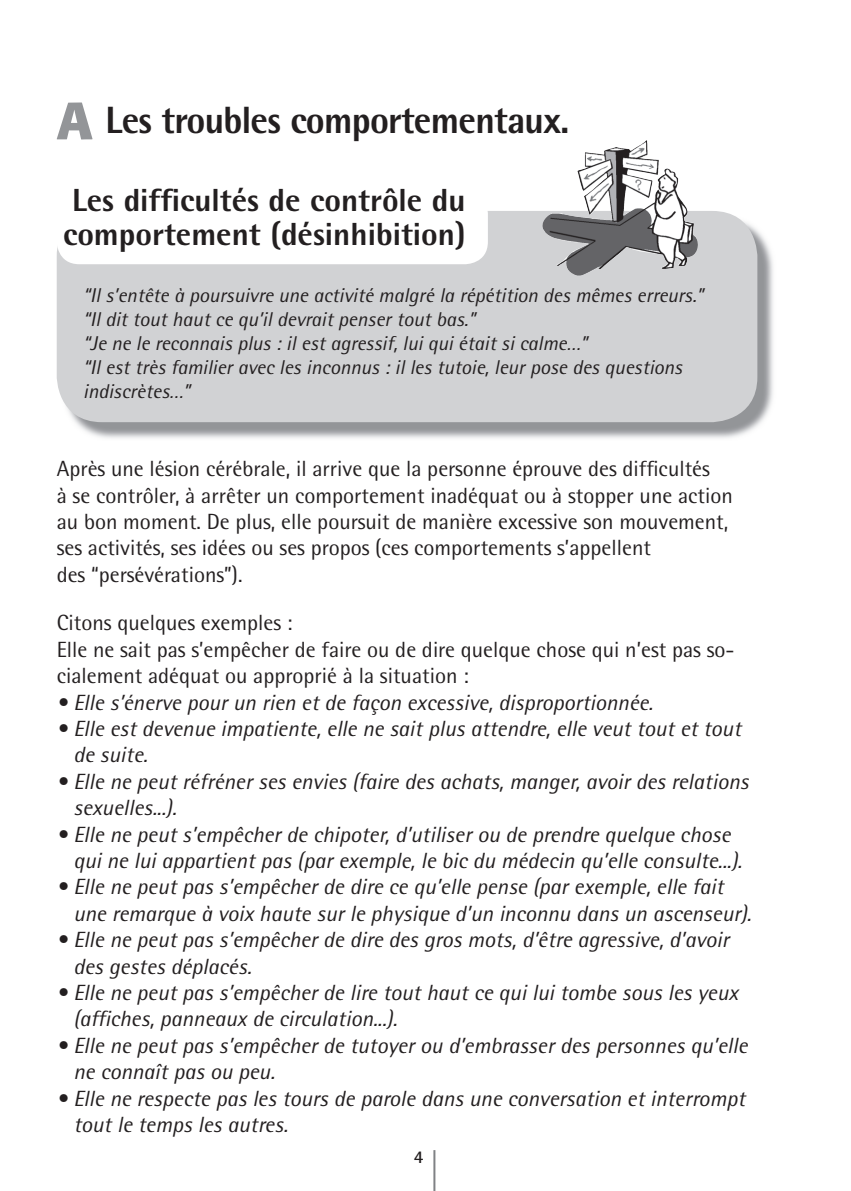
<style>
.page{position:relative;width:851px;height:1191px;background:#fff}
.page>*{position:absolute;margin:0;border:0;box-sizing:border-box;transform-origin:0 0}
.t1{font:700 52px "Formata";color:#939598}
.t2{font:800 38px "Rotis Semi Sans";letter-spacing:-.02em;color:#231f20;scale:.96 1}
.t3{font:800 32px/34px "Rotis Semi Sans";color:#231f20}
.t4{font:italic 22px/26.4px "Rotis Semi Sans";color:#231f20}
.t5{font:22px/26.4px "Rotis Semi Sans";color:#231f20}
.t6{font:italic 20px/24px "Rotis Semi Sans";color:#231f20}
.t7{font:700 18px "Rotis Sans Serif";color:#231f20}
</style>
<div class="page">
<img style="left:60px;top:215px;width:713px;height:223px">
<div style="left:57px;top:211px;width:700px;height:211px;background:#d1d2d4;border-radius:45px"></div>
<div style="left:57px;top:191px;width:431px;height:73px;background:#fff;border-radius:23px"></div>
<img style="left:542px;top:140px;width:156px;height:136px">
<hr style="left:433px;top:1150px;width:2px;height:41px;background:#808285">
<h1 class="t1" style="left:57px;top:98px;width:37px">A</h1>
<h2 class="t2" style="left:106px;top:107px;width:484px">Les troubles comportementaux.</h2>
<h3 class="t3" style="left:63px;top:186px;width:404px">Les difficultés de contrôle du comportement (désinhibition)</h3>
<p class="t6" style="left:83px;top:286px;width:621px">“Il s’entête à poursuivre une activité malgré la répétition des mêmes erreurs.” “Il dit tout haut ce qu’il devrait penser tout bas.”<br>“Je ne le reconnais plus : il est agressif, lui qui était si calme…”<br>“Il est très familier avec les inconnus : il les tutoie, leur pose des questions indiscrètes…”</p>
<p class="t5" style="left:57px;top:458px;width:677px">Après une lésion cérébrale, il arrive que la personne éprouve des difficultés<br>à se contrôler, à arrêter un comportement inadéquat ou à stopper une action au bon moment. De plus, elle poursuit de manière excessive son mouvement, ses activités, ses idées ou ses propos (ces comportements s’appellent<br>des “persévérations”).</p>
<p class="t5" style="left:57px;top:612px;width:679px">Citons quelques exemples :<br>Elle ne sait pas s’empêcher de faire ou de dire quelque chose qui n’est pas so&shy;cialement adéquat ou approprié à la situation :</p>
<p class="t4" style="left:57px;top:691px;width:597px">• Elle s’énerve pour un rien et de façon excessive, disproportionnée.</p>
<p class="t4" style="left:73px;top:717px;width:669px;text-indent:-17px">• Elle est devenue impatiente, elle ne sait plus attendre, elle veut tout et tout de suite.</p>
<p class="t4" style="left:73px;top:770px;width:676px;text-indent:-17px">• Elle ne peut réfréner ses envies (faire des achats, manger, avoir des relations sexuelles...).</p>
<p class="t4" style="left:73px;top:823px;width:670px;text-indent:-17px">• Elle ne peut s’empêcher de chipoter, d’utiliser ou de prendre quelque chose qui ne lui appartient pas (par exemple, le bic du médecin qu’elle consulte...).</p>
<p class="t4" style="left:73px;top:876px;width:679px;text-indent:-17px">• Elle ne peut pas s’empêcher de dire ce qu’elle pense (par exemple, elle fait une remarque à voix haute sur le physique d’un inconnu dans un ascenseur).</p>
<p class="t4" style="left:73px;top:928px;width:657px;text-indent:-17px">• Elle ne peut pas s’empêcher de dire des gros mots, d’être agressive, d’avoir des gestes déplacés.</p>
<p class="t4" style="left:73px;top:981px;width:666px;text-indent:-17px">• Elle ne peut pas s’empêcher de lire tout haut ce qui lui tombe sous les yeux (affiches, panneaux de circulation...).</p>
<p class="t4" style="left:73px;top:1034px;width:675px;text-indent:-17px">• Elle ne peut pas s’empêcher de tutoyer ou d’embrasser des personnes qu’elle ne connaît pas ou peu.</p>
<p class="t4" style="left:73px;top:1087px;width:673px;text-indent:-17px">• Elle ne respecte pas les tours de parole dans une conversation et interrompt tout le temps les autres.</p>
<p class="t7" style="left:414px;top:1150px;width:11px">4</p>
</div>
